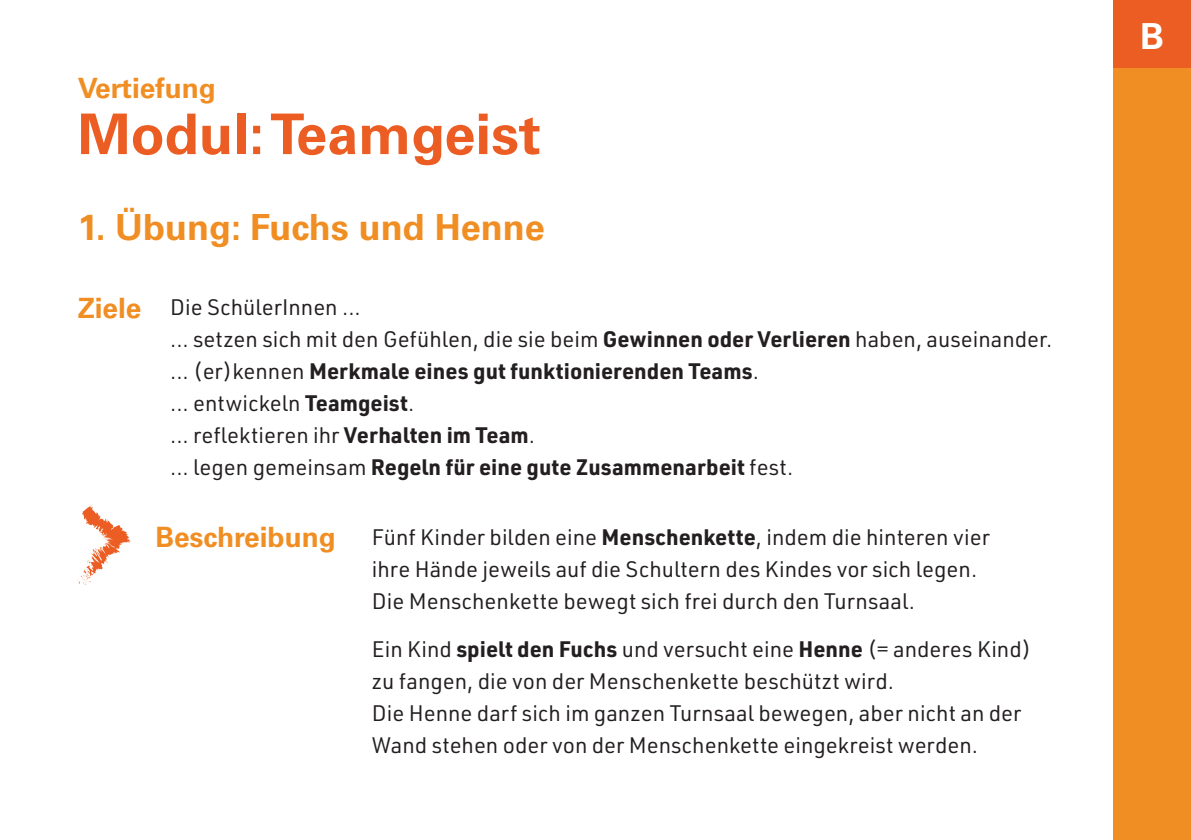
<style>
.page{position:relative;width:1191px;height:840px;background:#fff}
.page>*{position:absolute;margin:0;border:0;box-sizing:border-box;transform-origin:0 0}
.t1{font:700 56px "Univers LT Std";color:#eb5d23}
.t2{font:700 36px "Univers LT Std";color:#f08e23}
.t3{font:700 35.8px "Univers LT Std";color:#fff}
.t4{font:700 28px "Univers LT Std";color:#f08e23}
.t5{font:22px/32px "URWDIN";color:#231f20}
.s1{font-weight:700}
</style>
<div class="page">
<div style="left:1113px;top:0;width:78px;height:68px;background:#eb5d23"></div>
<div style="left:1113px;top:68px;width:78px;height:771px;background:#f08e23"></div>
<svg style="left:78px;top:504px;width:53px;height:81px"></svg>
<p class="t4" style="left:78px;top:71px;width:140px">Vertiefung</p>
<h1 class="t1" style="left:78px;top:101px;width:464px">Modul: Teamgeist</h1>
<h2 class="t2" style="left:78px;top:206px;width:469px">1. Übung: Fuchs und Henne</h2>
<p class="t4" style="left:78px;top:292px;width:65px">Ziele</p>
<p class="t5" style="left:170px;top:290px;width:883px">Die SchülerInnen ...<br>... setzen sich mit den Gefühlen, die sie beim <span class="s1">Gewinnen oder Verlieren</span> haben, auseinander. ... (er)kennen <span class="s1">Merkmale eines gut funktionierenden Teams</span>.<br>... entwickeln <span class="s1">Teamgeist</span>.<br>... reflektieren ihr <span class="s1">Verhalten im Team</span>.<br>... legen gemeinsam <span class="s1">Regeln für eine gute Zusammenarbeit</span> fest.</p>
<p class="t4" style="left:155px;top:520px;width:182px">Beschreibung</p>
<p class="t5" style="left:372px;top:520px;width:619px">Fünf Kinder bilden eine <span class="s1">Menschenkette</span>, indem die hinteren vier ihre Hände jeweils auf die Schultern des Kindes vor sich legen.<br>Die Menschenkette bewegt sich frei durch den Turnsaal.</p>
<p class="t5" style="left:372px;top:631px;width:661px">Ein Kind <span class="s1">spielt den Fuchs</span> und versucht eine <span class="s1">Henne</span> (= anderes Kind) zu fangen, die von der Menschenkette beschützt wird.<br>Die Henne darf sich im ganzen Turnsaal bewegen, aber nicht an der Wand stehen oder von der Menschenkette eingekreist werden.</p>
<h3 class="t3" style="left:1140px;top:16px;width:25px">B</h3>
</div>
